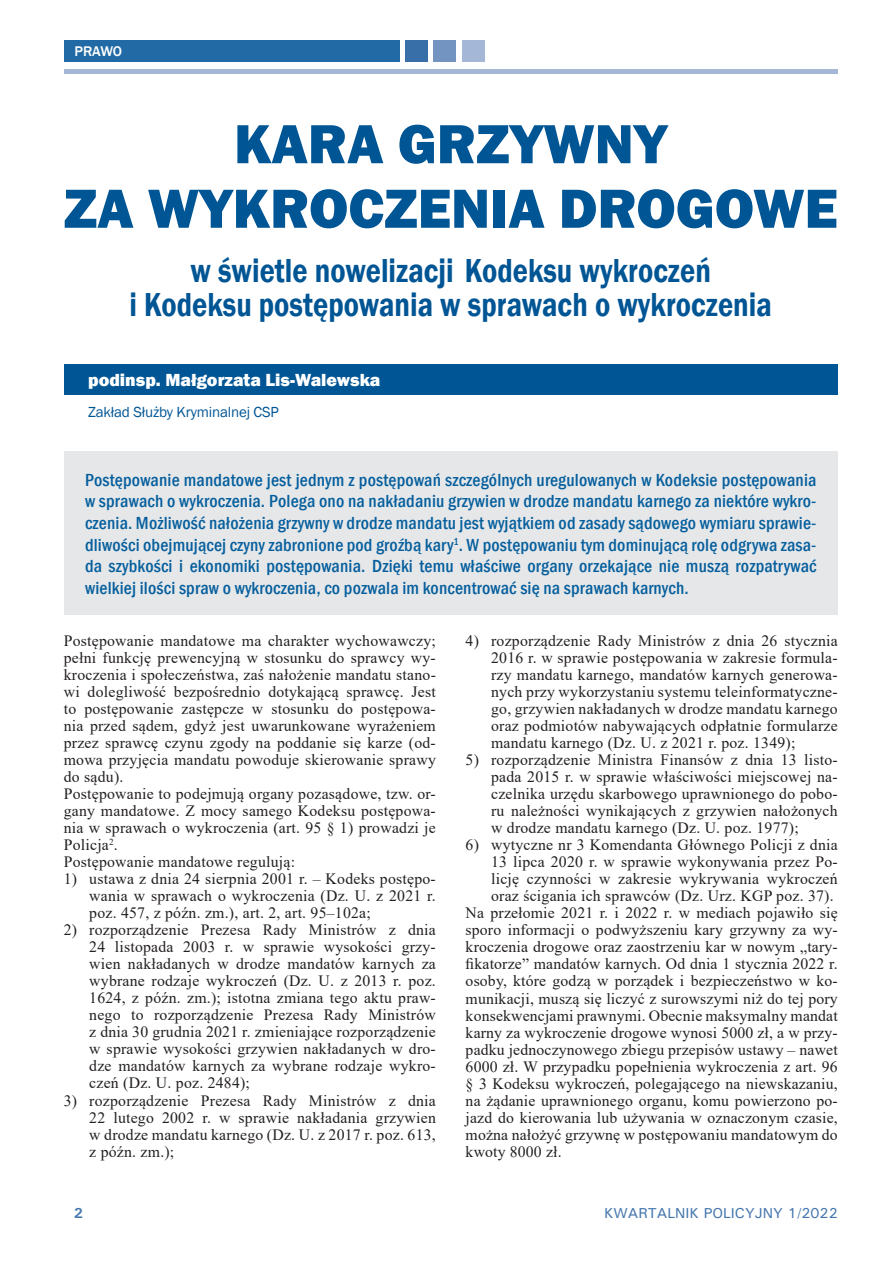
<style>
.page{position:relative;width:893px;height:1263px;background:#fff}
.page>*{position:absolute;margin:0;border:0;box-sizing:border-box;transform-origin:0 0}
.t1{font:800 57px/64.5px "Franklin Gothic";color:#005595;text-align:center}
.t2{font:600 34.2px/34.2px "Franklin Gothic";color:#005595;text-align:center;scale:.83 1}
.t3{font:500 condensed 18px/21.6px "Franklin Gothic";letter-spacing:.01em;color:#055f9d;text-align:justify}
.t4{font:800 18px "Franklin Gothic";color:#fff}
.t5{font:15.75px/17px "Times New Roman";letter-spacing:.015em;color:#231f20;text-align:justify}
.t6{font:15px "Franklin Gothic";letter-spacing:-.01em;color:#005595}
.t7{font:500 14.4px "Univers";color:#4476ae}
.t8{font:500 14.4px "Franklin Gothic";letter-spacing:-.005em;color:#fff}
.t9{font:700 14.4px "Univers";color:#4476ae}
</style>
<div class="page">
<hr style="left:64px;top:70px;width:774px;height:4px;background:#a4b7d7">
<div style="left:64px;top:41px;width:336px;height:21px;background:#216aa5"></div>
<div style="left:405px;top:41px;width:23px;height:21px;background:#386fa9"></div>
<div style="left:433px;top:41px;width:23px;height:21px;background:#7393c1"></div>
<div style="left:462px;top:41px;width:23px;height:21px;background:#a4b7d7"></div>
<div style="left:64px;top:364px;width:774px;height:31px;background:#005595"></div>
<div style="left:64px;top:452px;width:774px;height:163px;background:#e6e7e9"></div>
<p class="t8" style="left:74px;top:43px;width:49px">PRAWO</p>
<h1 class="t1" style="left:64px;top:112px;width:775px">KARA GRZYWNY<br>ZA WYKROCZENIA DROGOWE</h1>
<h2 class="t2" style="left:130px;top:254px;width:775px">w świetle nowelizacji Kodeksu wykroczeń<br>i Kodeksu postępowania w sprawach o wykroczenia</h2>
<p class="t4" style="left:88px;top:368px;width:294px">podinsp. Małgorzata Lis-Walewska</p>
<p class="t6" style="left:88px;top:403px;width:192px">Zakład Służby Kryminalnej CSP</p>
<p class="t3" style="left:85px;top:469px;width:733px">Postępowanie mandatowe jest jednym z postępowań szczególnych uregulowanych w Kodeksie postępowania w sprawach o wykroczenia. Polega ono na nakładaniu grzywien w drodze mandatu karnego za niektóre wykro&shy;czenia. Możliwość nałożenia grzywny w drodze mandatu jest wyjątkiem od zasady sądowego wymiaru sprawie&shy;dliwości obejmującej czyny zabronione pod groźbą kary<sup>1</sup>. W postępowaniu tym dominującą rolę odgrywa zasa&shy;da szybkości i ekonomiki postępowania. Dzięki temu właściwe organy orzekające nie muszą rozpatrywać wielkiej ilości spraw o wykroczenia, co pozwala im koncentrować się na sprawach karnych.</p>
<p class="t5" style="left:491px;top:632px;width:348px;text-indent:-26px">4) rozporządzenie Rady Ministrów z dnia 26 stycznia 2016 r. w sprawie postępowania w zakresie formula&shy;rzy mandatu karnego, mandatów karnych generowa&shy;nych przy wykorzystaniu systemu teleinformatyczne&shy;go, grzywien nakładanych w drodze mandatu karnego oraz podmiotów nabywających odpłatnie formularze mandatu karnego (Dz. U. z 2021 r. poz. 1349);</p>
<p class="t5" style="left:491px;top:751px;width:348px;text-indent:-26px">5) rozporządzenie Ministra Finansów z dnia 13 listo&shy;pada 2015 r. w sprawie właściwości miejscowej na&shy;czelnika urzędu skarbowego uprawnionego do pobo&shy;ru należności wynikających z grzywien nałożonych w drodze mandatu karnego (Dz. U. poz. 1977);</p>
<p class="t5" style="left:466px;top:836px;width:374px">6) wytyczne nr 3 Komendanta Głównego Policji z dnia</p>
<p class="t5" style="left:491px;top:853px;width:348px">13 lipca 2020 r. w sprawie wykonywania przez Po-</p>
<p class="t5" style="left:491px;top:870px;width:348px">licję czynności w zakresie wykrywania wykroczeń</p>
<p class="t5" style="left:491px;top:887px;width:344px">oraz ścigania ich sprawców (Dz. Urz. KGP poz. 37).</p>
<p class="t5" style="left:466px;top:904px;width:374px">Na przełomie 2021 r. i 2022 r. w mediach pojawiło się</p>
<p class="t5" style="left:466px;top:921px;width:374px">sporo informacji o podwyższeniu kary grzywny za wy-</p>
<p class="t5" style="left:466px;top:938px;width:374px">kroczenia drogowe oraz zaostrzeniu kar w nowym „tary-</p>
<p class="t5" style="left:466px;top:955px;width:374px">fikatorze” mandatów karnych. Od dnia 1 stycznia 2022 r.</p>
<p class="t5" style="left:466px;top:972px;width:374px">osoby, które godzą w porządek i bezpieczeństwo w ko-</p>
<p class="t5" style="left:466px;top:989px;width:374px">munikacji, muszą się liczyć z surowszymi niż do tej pory</p>
<p class="t5" style="left:466px;top:1006px;width:374px">konsekwencjami prawnymi. Obecnie maksymalny mandat</p>
<p class="t5" style="left:466px;top:1023px;width:374px">karny za wykroczenie drogowe wynosi 5000 zł, a w przy-</p>
<p class="t5" style="left:466px;top:1040px;width:374px">padku jednoczynowego zbiegu przepisów ustawy – nawet</p>
<p class="t5" style="left:466px;top:1057px;width:374px">6000 zł. W przypadku popełnienia wykroczenia z art. 96</p>
<p class="t5" style="left:466px;top:1074px;width:374px">§ 3 Kodeksu wykroczeń, polegającego na niewskazaniu,</p>
<p class="t5" style="left:466px;top:1091px;width:374px">na żądanie uprawnionego organu, komu powierzono po-</p>
<p class="t5" style="left:466px;top:1108px;width:374px">jazd do kierowania lub używania w oznaczonym czasie,</p>
<p class="t5" style="left:466px;top:1125px;width:374px">można nałożyć grzywnę w postępowaniu mandatowym do</p>
<p class="t5" style="left:466px;top:1142px;width:98px">kwoty 8000 zł.</p>
<p class="t5" style="left:64px;top:632px;width:374px;text-align:left">Postępowanie mandatowe ma charakter wychowawczy; pełni funkcję prewencyjną w stosunku do sprawcy wy&shy;kroczenia i społeczeństwa, zaś nałożenie mandatu stano&shy;wi dolegliwość bezpośrednio dotykającą sprawcę. Jest to postępowanie zastępcze w stosunku do postępowa&shy;nia przed sądem, gdyż jest uwarunkowane wyrażeniem przez sprawcę czynu zgody na poddanie się karze (od&shy;mowa przyjęcia mandatu powoduje skierowanie sprawy do sądu).<br>Postępowanie to podejmują organy pozasądowe, tzw. or&shy;gany mandatowe. Z mocy samego Kodeksu postępowa&shy;nia w sprawach o wykroczenia (art. 95 § 1) prowadzi je Policja<sup>2</sup>.<br>Postępowanie mandatowe regulują:</p>
<p class="t5" style="left:89px;top:870px;width:348px;text-indent:-26px">1) ustawa z dnia 24 sierpnia 2001 r. – Kodeks postępo&shy;wania w sprawach o wykroczenia (Dz. U. z 2021 r. poz. 457, z późn. zm.), art. 2, art. 95–102a;</p>
<p class="t5" style="left:89px;top:921px;width:348px;text-indent:-26px">2) rozporządzenie Prezesa Rady Ministrów z dnia 24 listopada 2003 r. w sprawie wysokości grzy&shy;wien nakładanych w drodze mandatów karnych za wybrane rodzaje wykroczeń (Dz. U. z 2013 r. poz.<br>1624, z późn. zm.); istotna zmiana tego aktu praw&shy;nego to rozporządzenie Prezesa Rady Ministrów z dnia 30 grudnia 2021 r. zmieniające rozporządzenie w sprawie wysokości grzywien nakładanych w dro&shy;dze mandatów karnych za wybrane rodzaje wykro&shy;czeń (Dz. U. poz. 2484);</p>
<p class="t5" style="left:89px;top:1091px;width:348px;text-indent:-26px">3) rozporządzenie Prezesa Rady Ministrów z dnia 22 lutego 2002 r. w sprawie nakładania grzywien w drodze mandatu karnego (Dz. U. z 2017 r. poz. 613, z późn. zm.);</p>
<p class="t9" style="left:74px;top:1204px;width:11px">2</p>
<p class="t7" style="left:604px;top:1204px;width:235px">KWARTALNIK POLICYJNY 1/2022</p>
</div>
